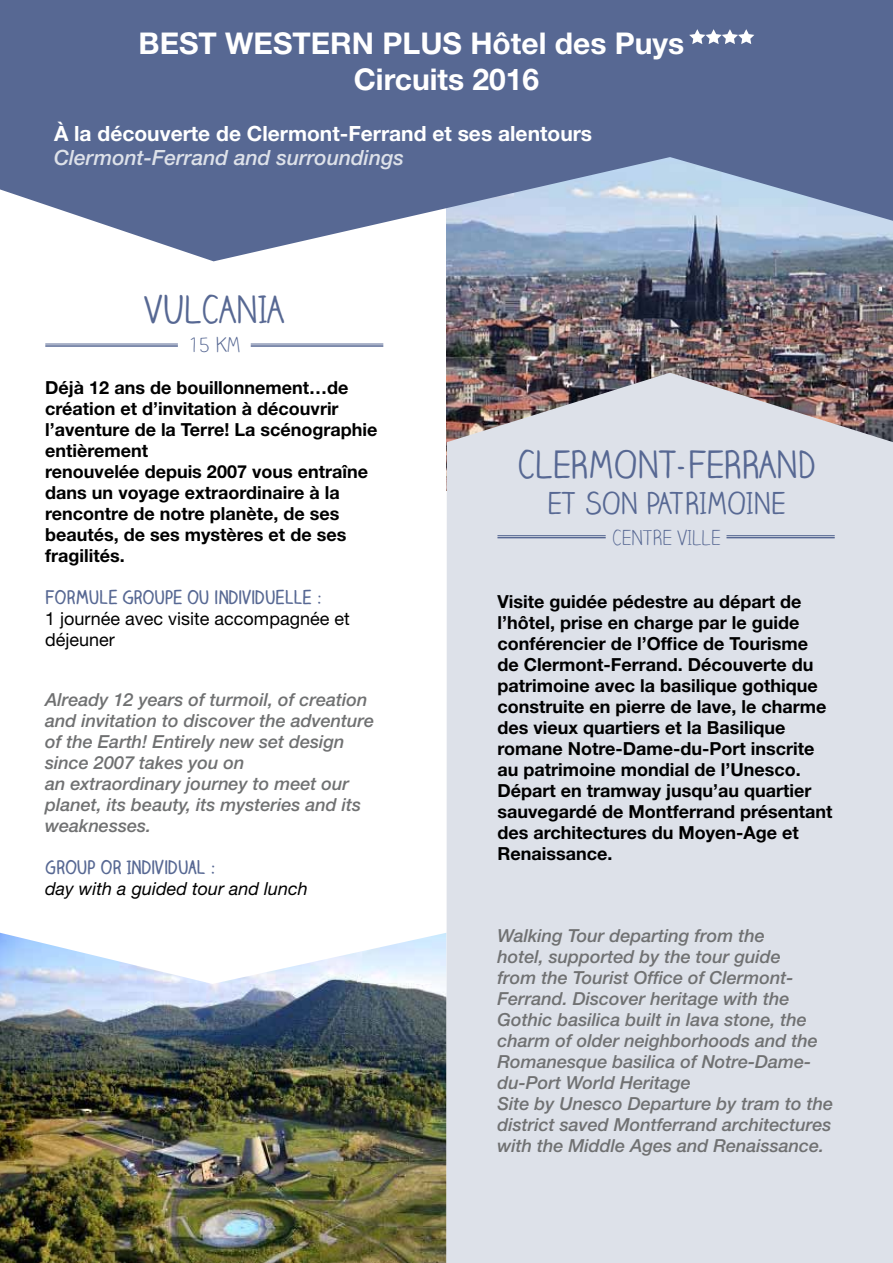
<style>
.page{position:relative;width:893px;height:1263px;background:#fff}
.page>*{position:absolute;margin:0;border:0;box-sizing:border-box;transform-origin:0 0}
.t1{font:37.5px "Claire Hand";color:#576893}
.t2{font:700 30px/36px "Helvetica Neue LT Std";color:#fff}
.t3{font:30px "Claire Hand";color:#576893}
.t4{font:700 21px "Helvetica Neue LT Std";color:#fff}
.t5{font:italic 500 21px "Helvetica Neue LT Std";color:#dde1e9}
.t6{font:300 21px "Claire Hand";color:#576893}
.t7{font:700 18px/21px "Helvetica Neue LT Std";color:#000}
.t8{font:italic 500 18px/21px "Helvetica Neue LT Std";color:#707172}
.t9{font:700 18px "Claire Hand";color:#576893}
.t10{font:18px/21px "Helvetica Neue LT Std";color:#000}
.t11{font:italic 18px "Helvetica Neue LT Std";color:#000}
</style>
<div class="page">
<hr style="left:45px;top:344px;width:133px;height:1px;background:#576893">
<hr style="left:45px;top:345px;width:133px;height:2px;background:#576893">
<hr style="left:251px;top:344px;width:132px;height:1px;background:#576893">
<hr style="left:251px;top:345px;width:132px;height:2px;background:#576893">
<img style="left:0;top:933px;width:446px;height:330px">
<img style="left:447px;top:261px;width:446px;height:112px">
<svg style="left:0;top:0;width:893px;height:261px;fill:#576893"></svg>
<div style="left:446px;top:373px;width:447px;height:890px;background:#dde1e9"></div>
<hr style="left:497px;top:535px;width:109px;height:1px;background:#576893">
<hr style="left:497px;top:537px;width:109px;height:1px;background:#576893">
<hr style="left:726px;top:535px;width:109px;height:1px;background:#576893">
<hr style="left:726px;top:537px;width:109px;height:1px;background:#576893">
<svg style="left:689px;top:29px;width:65px;height:15px"></svg>
<h2 class="t2" style="left:354px;top:25px;width:332px;text-indent:-215px">BEST WESTERN PLUS Hôtel des Puys<br>Circuits 2016</h2>
<p class="t4" style="left:54px;top:121px;width:540px">À la découverte de Clermont-Ferrand et ses alentours</p>
<p class="t5" style="left:54px;top:145px;width:352px">Clermont-Ferrand and surroundings</p>
<h1 class="t1" style="left:145px;top:286px;width:141px">VULCANIA</h1>
<p class="t6" style="left:188px;top:333px;width:54px">15 KM</p>
<p class="t7" style="left:45px;top:376px;width:334px">Déjà 12 ans de bouillonnement…de création et d’invitation à découvrir l’aventure de la Terre! La scénographie entièrement<br>renouvelée depuis 2007 vous entraîne dans un voyage extraordinaire à la rencontre de notre planète, de ses beautés, de ses mystères et de ses fragilités.</p>
<p class="t9" style="left:45px;top:585px;width:279px">FORMULE GROUPE OU INDIVIDUELLE :</p>
<p class="t10" style="left:45px;top:608px;width:306px">1 journée avec visite accompagnée et déjeuner</p>
<p class="t8" style="left:45px;top:689px;width:330px">Already 12 years of turmoil, of creation and invitation to discover the adventure of the Earth! Entirely new set design since 2007 takes you on<br>an extraordinary journey to meet our planet, its beauty, its mysteries and its weaknesses.</p>
<p class="t9" style="left:45px;top:855px;width:173px">GROUP OR INDIVIDUAL :</p>
<p class="t11" style="left:45px;top:878px;width:264px">day with a guided tour and lunch</p>
<h1 class="t1" style="left:518px;top:440px;width:299px">CLERMONT-FERRAND</h1>
<h2 class="t3" style="left:548px;top:484px;width:239px">ET SON PATRIMOINE</h2>
<p class="t6" style="left:612px;top:525px;width:110px">CENTRE VILLE</p>
<p class="t7" style="left:497px;top:591px;width:337px">Visite guidée pédestre au départ de l’hôtel, prise en charge par le guide conférencier de l’Office de Tourisme de Clermont-Ferrand. Découverte du patrimoine avec la basilique gothique construite en pierre de lave, le charme des vieux quartiers et la Basilique romane Notre-Dame-du-Port inscrite au patrimoine mondial de l’Unesco.<br>Départ en tramway jusqu’au quartier sauvegardé de Montferrand présentant des architectures du Moyen-Age et Renaissance.</p>
<p class="t8" style="left:497px;top:925px;width:337px">Walking Tour departing from the<br>hotel, supported by the tour guide<br>from the Tourist Office of Clermont-Ferrand. Discover heritage with the Gothic basilica built in lava stone, the charm of older neighborhoods and the Romanesque basilica of Notre-Dame&shy;du-Port World Heritage<br>Site by Unesco Departure by tram to the district saved Montferrand architectures with the Middle Ages and Renaissance.</p>
</div>
